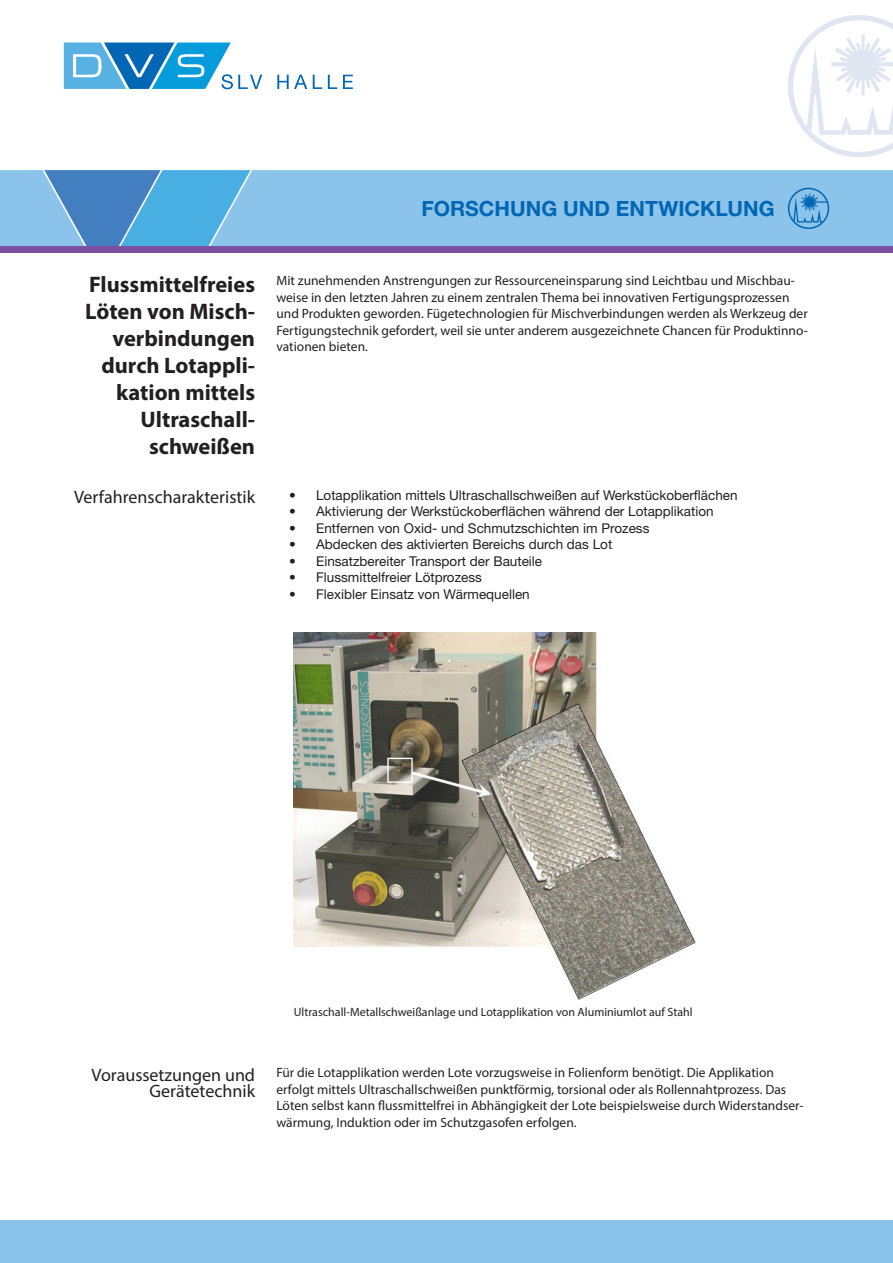
<style>
.page{position:relative;width:893px;height:1263px;background:#fff}
.page>*{position:absolute;margin:0;border:0;box-sizing:border-box;transform-origin:0 0}
.t1{font:700 22.5px/27px "Myriad Pro";color:#231f20;text-align:right}
.t2{font:700 21px "Helvetica Neue LT Std";color:#0166b3}
.t3{font:18px/16.5px "Myriad Pro";color:#231f20;text-align:right}
.t4{font:13.5px/16.5px "Myriad Pro";color:#231f20}
.t5{font:13.5px "Helvetica Neue LT Std";color:#231f20}
.t6{font:12px "Myriad Pro";color:#231f20}
</style>
<div class="page">
<svg style="left:788px;top:15px;width:105px;height:142px"></svg>
<div style="left:250px;top:170px;width:643px;height:77px;background:#8bc3ea"></div>
<svg style="left:0;top:170px;width:250px;height:77px;background:#61a7da"></svg>
<div style="left:0;top:1220px;width:893px;height:43px;background:#8bc3ea"></div>
<svg style="left:64px;top:43px;width:198px;height:46px"></svg>
<svg style="left:277px;top:75px;width:30px;height:14px"></svg>
<svg style="left:313px;top:75px;width:9px;height:14px"></svg>
<svg style="left:328px;top:75px;width:9px;height:14px"></svg>
<svg style="left:343px;top:75px;width:10px;height:14px"></svg>
<svg style="left:788px;top:188px;width:41px;height:41px;background:#65a9da"></svg>
<div style="left:0;top:247px;width:893px;height:6px;background:#7c51a1"></div>
<img style="left:294px;top:632px;width:401px;height:368px">
<h2 class="t2" style="left:422px;top:195px;width:355px">FORSCHUNG UND ENTWICKLUNG</h2>
<h1 class="t1" style="left:85px;top:270px;width:172px">Flussmittelfreies<br>Löten von Misch&shy;verbindungen durch Lotappli&shy;kation mittels<br>Ultraschall&shy;schweißen</h1>
<p class="t4" style="left:276px;top:272px;width:533px">Mit zunehmenden Anstrengungen zur Ressourceneinsparung sind Leichtbau und Mischbau&shy;weise in den letzten Jahren zu einem zentralen Thema bei innovativen Fertigungsprozessen und Produkten geworden. Fügetechnologien für Mischverbindungen werden als Werkzeug der Fertigungstechnik gefordert, weil sie unter anderem ausgezeichnete Chancen für Produktinno&shy;vationen bieten.</p>
<p class="t5" style="left:289px;top:487px;width:450px">• Lotapplikation mittels Ultraschallschweißen auf Werkstückoberflächen</p>
<p class="t5" style="left:289px;top:503px;width:426px">• Aktivierung der Werkstückoberflächen während der Lotapplikation</p>
<p class="t5" style="left:289px;top:520px;width:362px">• Entfernen von Oxid- und Schmutzschichten im Prozess</p>
<p class="t5" style="left:289px;top:536px;width:325px">• Abdecken des aktivierten Bereichs durch das Lot</p>
<p class="t5" style="left:289px;top:553px;width:255px">• Einsatzbereiter Transport der Bauteile</p>
<p class="t5" style="left:289px;top:569px;width:194px">• Flussmittelfreier Lötprozess</p>
<p class="t5" style="left:289px;top:586px;width:242px">• Flexibler Einsatz von Wärmequellen</p>
<h3 class="t3" style="left:74px;top:488px;width:183px">Verfahrenscharakteristik</h3>
<h3 class="t3" style="left:92px;top:1066px;width:165px">Voraussetzungen und<br>Gerätetechnik</h3>
<p class="t6" style="left:294px;top:1004px;width:400px">Ultraschall-Metallschweißanlage und Lotapplikation von Aluminiumlot auf Stahl</p>
<p class="t4" style="left:276px;top:1064px;width:529px">Für die Lotapplikation werden Lote vorzugsweise in Folienform benötigt. Die Applikation erfolgt mittels Ultraschallschweißen punktförmig, torsional oder als Rollennahtprozess. Das Löten selbst kann flussmittelfrei in Abhängigkeit der Lote beispielsweise durch Widerstandser&shy;wärmung, Induktion oder im Schutzgasofen erfolgen.</p>
</div>
